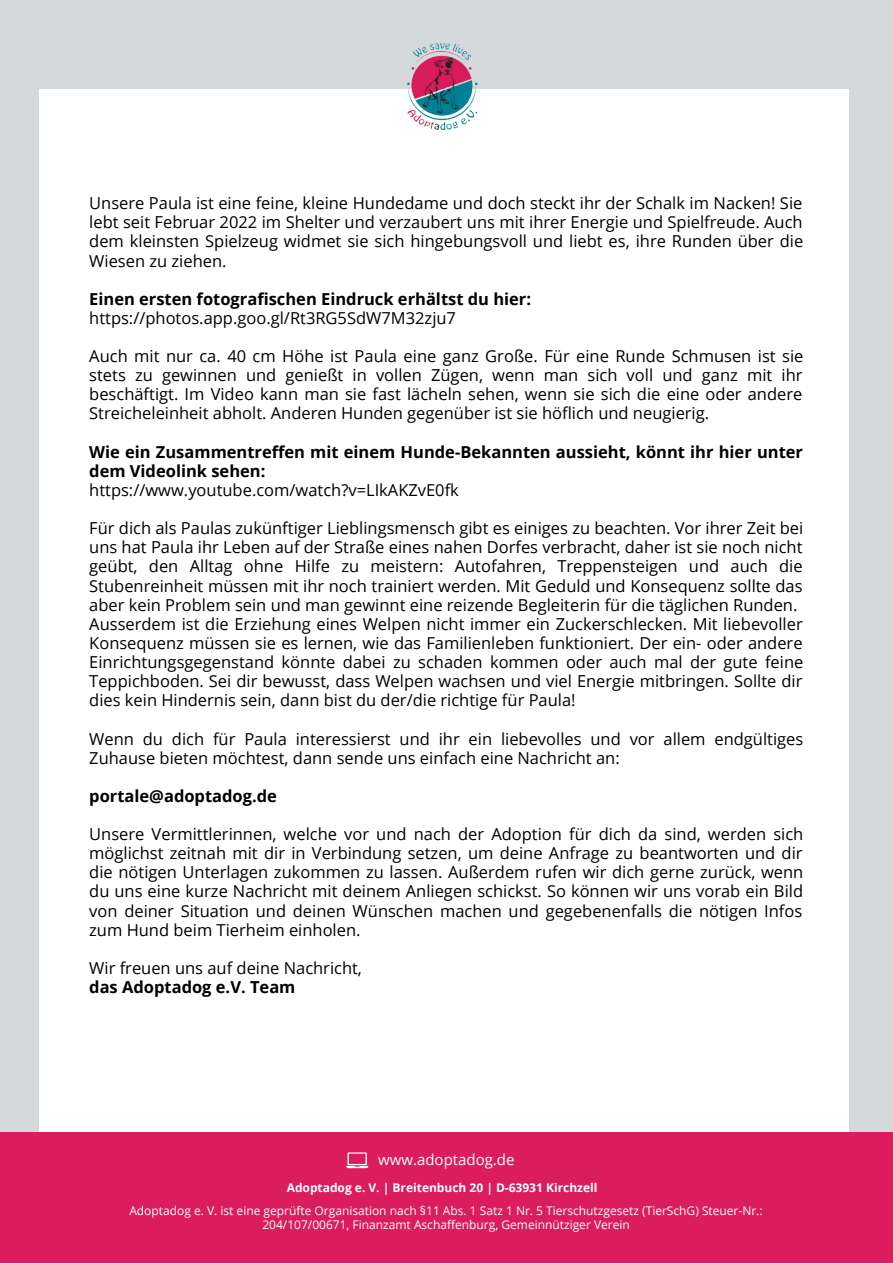
<style>
.page{position:relative;width:893px;height:1264px;background:#fff}
.page>*{position:absolute;margin:0;border:0;box-sizing:border-box;transform-origin:0 0}
.t1{font:16.5px/19px "Open Sans";color:#000;text-align:justify}
.t2{font:700 16.5px/19px "Open Sans";color:#000}
.t3{font:15px "Open Sans";color:#fff}
.t4{font:12px/14px "Open Sans";color:#fff;text-align:center}
.t5{font:700 12px "Open Sans";color:#fff}
</style>
<div class="page">
<div style="left:0;top:0;width:892px;height:1262px;background:#d5d9dc"></div>
<div style="left:39px;top:89px;width:809px;height:1173px;background:#fff"></div>
<img style="left:406px;top:43px;width:72px;height:87px">
<div style="left:0;top:1131px;width:892px;height:131px;background:#db1d5d"></div>
<svg style="left:346px;top:1152px;width:22px;height:16px"></svg>
<p class="t1" style="left:89px;top:193px;width:715px">Unsere Paula ist eine feine, kleine Hundedame und doch steckt ihr der Schalk im Nacken! Sie lebt seit Februar 2022 im Shelter und verzaubert uns mit ihrer Energie und Spielfreude. Auch dem kleinsten Spielzeug widmet sie sich hingebungsvoll und liebt es, ihre Runden über die Wiesen zu ziehen.</p>
<p class="t2" style="left:89px;top:289px;width:443px">Einen ersten fotografischen Eindruck erhältst du hier:</p>
<p class="t1" style="left:89px;top:308px;width:368px">https://photos.app.goo.gl/Rt3RG5SdW7M32zju7</p>
<p class="t1" style="left:89px;top:346px;width:715px">Auch mit nur ca. 40 cm Höhe ist Paula eine ganz Große. Für eine Runde Schmusen ist sie stets zu gewinnen und genießt in vollen Zügen, wenn man sich voll und ganz mit ihr beschäftigt. Im Video kann man sie fast lächeln sehen, wenn sie sich die eine oder andere Streicheleinheit abholt. Anderen Hunden gegenüber ist sie höflich und neugierig.</p>
<p class="t2" style="left:89px;top:442px;width:715px">Wie ein Zusammentreffen mit einem Hunde-Bekannten aussieht, könnt ihr hier unter dem Videolink sehen:</p>
<p class="t1" style="left:89px;top:480px;width:371px">https://www.youtube.com/watch?v=LIkAKZvE0fk</p>
<p class="t1" style="left:89px;top:518px;width:715px;text-align:left">Für dich als Paulas zukünftiger Lieblingsmensch gibt es einiges zu beachten. Vor ihrer Zeit bei uns hat Paula ihr Leben auf der Straße eines nahen Dorfes verbracht, daher ist sie noch nicht geübt, den Alltag ohne Hilfe zu meistern: Autofahren, Treppensteigen und auch die Stubenreinheit müssen mit ihr noch trainiert werden. Mit Geduld und Konsequenz sollte das aber kein Problem sein und man gewinnt eine reizende Begleiterin für die täglichen Runden.<br>Ausserdem ist die Erziehung eines Welpen nicht immer ein Zuckerschlecken. Mit liebevoller Konsequenz müssen sie es lernen, wie das Familienleben funktioniert. Der ein- oder andere Einrichtungsgegenstand könnte dabei zu schaden kommen oder auch mal der gute feine Teppichboden. Sei dir bewusst, dass Welpen wachsen und viel Energie mitbringen. Sollte dir dies kein Hindernis sein, dann bist du der/die richtige für Paula!</p>
<p class="t1" style="left:89px;top:728px;width:715px">Wenn du dich für Paula interessierst und ihr ein liebevolles und vor allem endgültiges<br>Zuhause bieten möchtest, dann sende uns einfach eine Nachricht an:</p>
<p class="t2" style="left:89px;top:786px;width:189px">portale@adoptadog.de</p>
<p class="t1" style="left:89px;top:824px;width:715px">Unsere Vermittlerinnen, welche vor und nach der Adoption für dich da sind, werden sich möglichst zeitnah mit dir in Verbindung setzen, um deine Anfrage zu beantworten und dir die nötigen Unterlagen zukommen zu lassen. Außerdem rufen wir dich gerne zurück, wenn du uns eine kurze Nachricht mit deinem Anliegen schickst. So können wir uns vorab ein Bild von deiner Situation und deinen Wünschen machen und gegebenenfalls die nötigen Infos zum Hund beim Tierheim einholen.</p>
<p class="t1" style="left:89px;top:958px;width:274px">Wir freuen uns auf deine Nachricht,</p>
<p class="t2" style="left:89px;top:977px;width:208px">das Adoptadog e.V. Team</p>
<p class="t3" style="left:378px;top:1149px;width:138px">www.adoptadog.de</p>
<p class="t5" style="left:287px;top:1179px;width:312px">Adoptadog e. V. | Breitenbuch 20 | D-63931 Kirchzell</p>
<p class="t4" style="left:129px;top:1202px;width:634px">Adoptadog e. V. ist eine geprüfte Organisation nach §11 Abs. 1 Satz 1 Nr. 5 Tierschutzgesetz (TierSchG) Steuer-Nr.:<br>204/107/00671, Finanzamt Aschaffenburg, Gemeinnütziger Verein</p>
</div>
